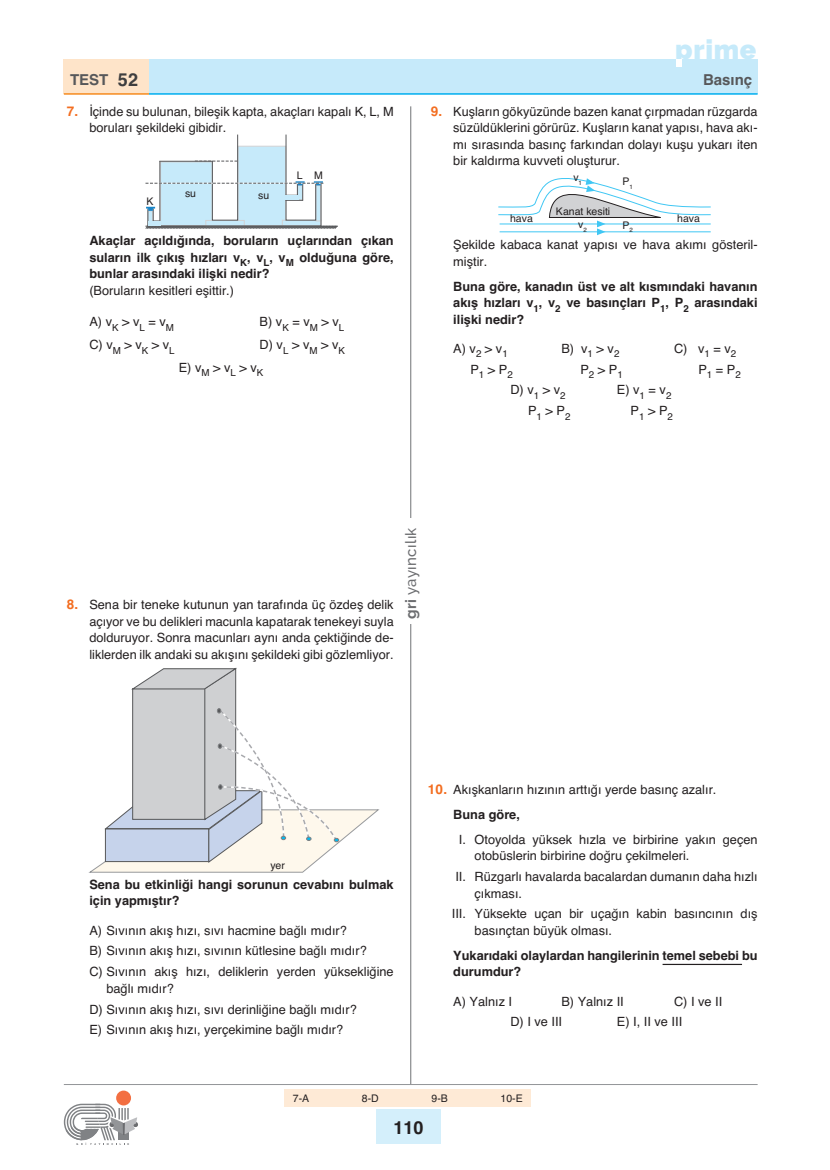
<style>
.page{position:relative;width:830px;height:1170px;background:#fff}
.page>*{position:absolute;margin:0;border:0;box-sizing:border-box;transform-origin:0 0}
.t1{font:900 27px "Raleway";letter-spacing:.025em;color:#c6eafa}
.t2{font:700 18px "m Helvetica";color:#231f20}
.t3{font:700 18px "m Helvetica";color:#3e3e3f}
.t4{font:500 15px "Raleway";letter-spacing:.025em;color:#6c6d70}
.t5{font:700 15px "m Helvetica";color:#57585a}
.t6{font:12.75px/16.5px "m Helvetica";color:#231f20}
.t7{font:700 12.75px/16.5px "m Helvetica";color:#231f20}
.t8{font:10.5px "m Helvetica";color:#231f20}
.s1{font-weight:700;font-size:13.5px;color:#f36e21}
.s2{font-weight:700}
</style>
<div class="page">
<hr style="left:410px;top:106px;width:1px;height:978px;background:#808285">
<div style="left:376px;top:1109px;width:65px;height:35px;background:#d4effb"></div>
<div style="left:149px;top:59px;width:608px;height:34px;background:#c6eafa"></div>
<div style="left:64px;top:59px;width:85px;height:34px;background:#fee4c9"></div>
<hr style="left:149px;top:93px;width:608px;height:2px;background:#00aeef">
<hr style="left:64px;top:93px;width:85px;height:2px;background:#f68b1f">
<hr style="left:64px;top:1084px;width:693px;height:1px;background:#939598">
<div style="left:399px;top:518px;width:23px;height:106px;background:#fff"></div>
<div style="left:676px;top:59px;width:5px;height:8px;background:#fff"></div>
<div style="left:116px;top:1090px;width:15px;height:15px;background:#f36f42;border-radius:50%"></div>
<svg style="left:64px;top:1103px;width:74px;height:41px"></svg>
<div style="left:284px;top:1089px;width:247px;height:17px;background:#feead6"></div>
<hr style="left:662px;top:963px;width:79px;height:1px;background:#231f20">
<svg style="left:498px;top:178px;width:213px;height:57px"></svg>
<svg style="left:89px;top:667px;width:290px;height:205px"></svg>
<svg style="left:145px;top:134px;width:193px;height:95px"></svg>
<h1 class="t1" style="left:675px;top:34px;width:82px">prime</h1>
<h2 class="t3" style="left:118px;top:68px;width:22px">52</h2>
<p class="t5" style="left:70px;top:69px;width:40px">TEST</p>
<p class="t5" style="left:702px;top:69px;width:51px">Basınç</p>
<p class="t6" style="left:89px;top:103px;width:305px;text-indent:-23px"><span class="s1">7.</span> İçinde su bulunan, bileşik kapta, akaçları kapalı K, L, M boruları şekildeki gibidir.</p>
<p class="t8" style="left:146px;top:193px;width:9px">K</p>
<p class="t8" style="left:185px;top:184px;width:13px">su</p>
<p class="t8" style="left:258px;top:186px;width:13px">su</p>
<p class="t8" style="left:297px;top:166px;width:27px">L M</p>
<p class="t7" style="left:89px;top:233px;width:306px;text-align:justify">Akaçlar açıldığında, boruların uçlarından çıkan suların ilk çıkış hızları v<sub>K</sub>, v<sub>L</sub>, v<sub>M</sub> olduğuna göre, bunlar arasındaki ilişki nedir?</p>
<p class="t6" style="left:89px;top:281px;width:146px">(Boruların kesitleri eşittir.)</p>
<p class="t6" style="left:89px;top:313px;width:86px">A) v<sub>K</sub> &gt; v<sub>L</sub> = v<sub>M</sub></p>
<p class="t6" style="left:259px;top:313px;width:86px">B) v<sub>K</sub> = v<sub>M</sub> &gt; v<sub>L</sub></p>
<p class="t6" style="left:89px;top:336px;width:87px">C) v<sub>M</sub> &gt; v<sub>K</sub> &gt; v<sub>L</sub></p>
<p class="t6" style="left:179px;top:333px;width:168px;line-height:23px;text-indent:81px">D) v<sub>L</sub> &gt; v<sub>M</sub> &gt; v<sub>K<br></sub>E) v<sub>M</sub> &gt; v<sub>L</sub> &gt; v<sub>K</sub></p>
<p class="t6" style="left:453px;top:103px;width:306px;text-align:justify;text-indent:-23px"><span class="s1">9.</span> Kuşların gökyüzünde bazen kanat çırpmadan rüzgarda süzüldüklerini görürüz. Kuşların kanat yapısı, hava akı&shy;mı sırasında basınç farkından dolayı kuşu yukarı iten bir kaldırma kuvveti oluşturur.</p>
<p class="t8" style="left:573px;top:169px;width:10px">v<sub>1</sub></p>
<p class="t8" style="left:622px;top:216px;width:12px">P<sub>2</sub></p>
<p class="t8" style="left:622px;top:172px;width:12px">P<sub>1</sub></p>
<p class="t8" style="left:555px;top:202px;width:56px">Kanat kesiti</p>
<p class="t8" style="left:677px;top:209px;width:24px">hava</p>
<p class="t8" style="left:510px;top:209px;width:24px">hava</p>
<p class="t8" style="left:577px;top:216px;width:10px">v<sub>2</sub></p>
<p class="t6" style="left:453px;top:236px;width:306px">Şekilde kabaca kanat yapısı ve hava akımı gösteril&shy;miştir.</p>
<p class="t7" style="left:453px;top:278px;width:306px;text-align:justify">Buna göre, kanadın üst ve alt kısmındaki havanın akış hızları v<sub>1</sub>, v<sub>2</sub> ve basınçları P<sub>1</sub>, P<sub>2</sub> arasındaki ilişki nedir?</p>
<p class="t6" style="left:453px;top:340px;width:56px">A) v<sub>2</sub> &gt; v<sub>1</sub></p>
<p class="t6" style="left:561px;top:339px;width:59px">B) v<sub>1</sub> &gt; v<sub>2</sub></p>
<p class="t6" style="left:673px;top:339px;width:64px">C) v<sub>1</sub> = v<sub>2</sub></p>
<p class="t6" style="left:470px;top:360px;width:44px">P<sub>1</sub> &gt; P<sub>2</sub></p>
<p class="t6" style="left:580px;top:360px;width:44px">P<sub>2</sub> &gt; P<sub>1</sub></p>
<p class="t6" style="left:698px;top:360px;width:44px">P<sub>1</sub> = P<sub>2</sub></p>
<p class="t6" style="left:510px;top:381px;width:57px">D) v<sub>1</sub> &gt; v<sub>2</sub></p>
<p class="t6" style="left:616px;top:381px;width:56px">E) v<sub>1</sub> = v<sub>2</sub></p>
<p class="t6" style="left:528px;top:402px;width:44px">P<sub>1</sub> &gt; P<sub>2</sub></p>
<p class="t6" style="left:630px;top:402px;width:44px">P<sub>1</sub> &gt; P<sub>2</sub></p>
<p class="t6" style="left:89px;top:596px;width:306px;text-align:justify;text-indent:-23px"><span class="s1">8.</span> Sena bir teneke kutunun yan tarafında üç özdeş delik açıyor ve bu delikleri macunla kapatarak tenekeyi suyla dolduruyor. Sonra macunları aynı anda çektiğinde de&shy;liklerden ilk andaki su akışını şekildeki gibi gözlemliyor.</p>
<p class="t4" style="left:402px;top:619px;width:93px;rotate:-90deg"><span class="s2">gri</span> yayıncılık</p>
<p class="t8" style="left:270px;top:856px;width:16px">yer</p>
<p class="t7" style="left:89px;top:876px;width:306px">Sena bu etkinliği hangi sorunun cevabını bulmak için yapmıştır?</p>
<p class="t6" style="left:89px;top:919px;width:306px;line-height:20.7px">A) Sıvının akış hızı, sıvı hacmine bağlı mıdır?<br>B) Sıvının akış hızı, sıvının kütlesine bağlı mıdır?<br>C) Sıvının akış hızı, deliklerin yerden yüksekliğine</p>
<p class="t6" style="left:89px;top:977px;width:269px;line-height:20.7px;text-indent:17px">bağlı mıdır?<br>D) Sıvının akış hızı, sıvı derinliğine bağlı mıdır?<br>E) Sıvının akış hızı, yerçekimine bağlı mıdır?</p>
<p class="t6" style="left:453px;top:776px;width:264px;line-height:25px;text-indent:-26px"><span class="s1">10.</span> Akışkanların hızının arttığı yerde basınç azalır.<br><span class="s2">Buna göre,</span></p>
<p class="t6" style="left:474px;top:830px;width:284px;text-indent:-16px">I. Otoyolda yüksek hızla ve birbirine yakın geçen otobüslerin birbirine doğru çekilmeleri.</p>
<p class="t6" style="left:474px;top:867px;width:284px;text-indent:-19px">II. Rüzgarlı havalarda bacalardan dumanın daha hızlı çıkması.</p>
<p class="t6" style="left:474px;top:905px;width:284px;text-indent:-23px">III. Yüksekte uçan bir uçağın kabin basıncının dış basınçtan büyük olması.</p>
<p class="t7" style="left:453px;top:947px;width:306px">Yukarıdaki olaylardan hangilerinin temel sebebi bu durumdur?</p>
<p class="t6" style="left:453px;top:992px;width:60px">A) Yalnız I</p>
<p class="t6" style="left:561px;top:992px;width:64px">B) Yalnız II</p>
<p class="t6" style="left:673px;top:992px;width:50px">C) I ve II</p>
<p class="t6" style="left:510px;top:1013px;width:53px">D) I ve III</p>
<p class="t6" style="left:616px;top:1013px;width:67px">E) I, II ve III</p>
<p class="t8" style="left:293px;top:1088px;width:18px">7-A</p>
<p class="t8" style="left:362px;top:1088px;width:18px">8-D</p>
<p class="t8" style="left:431px;top:1088px;width:18px">9-B</p>
<p class="t8" style="left:500px;top:1088px;width:24px">10-E</p>
<h2 class="t2" style="left:393px;top:1114px;width:32px">110</h2>
</div>
